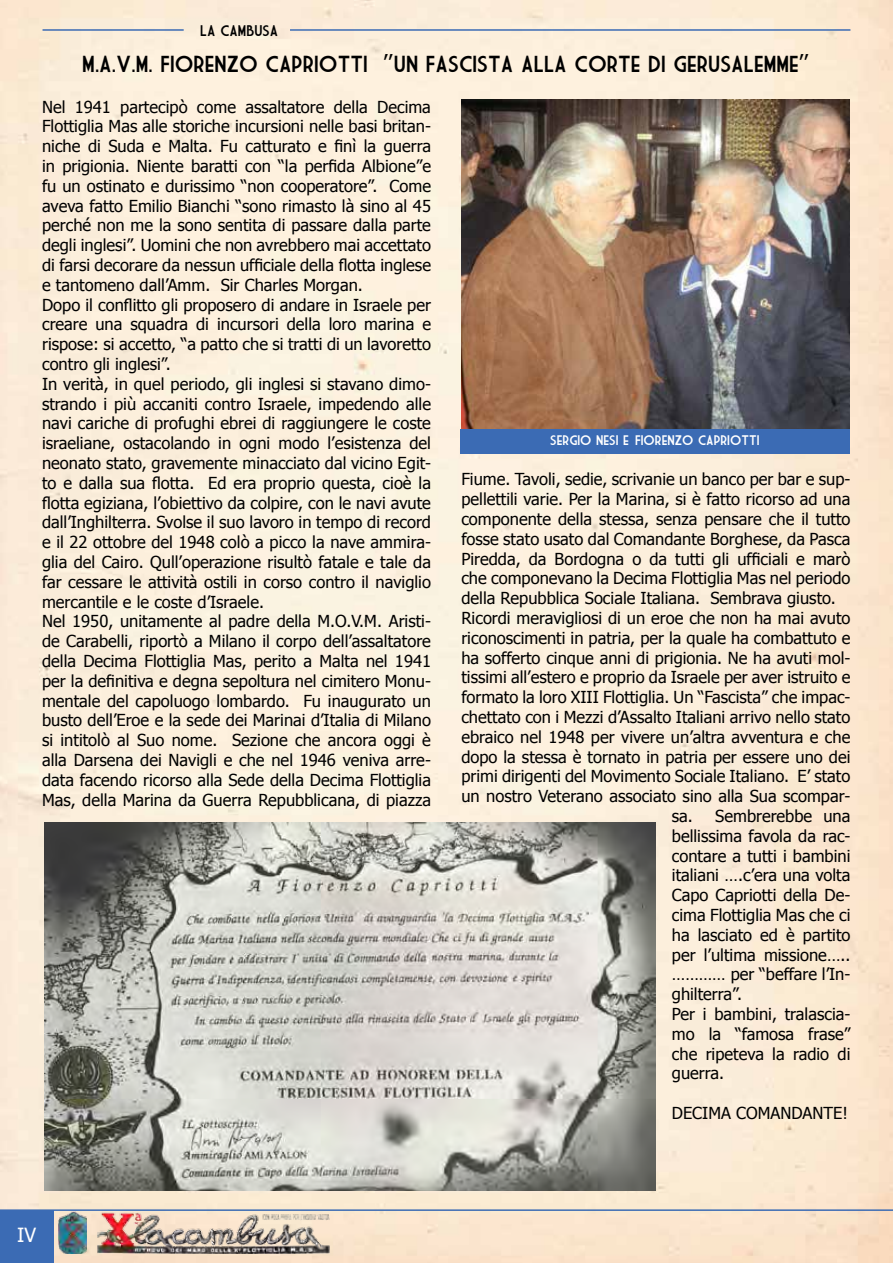
<style>
.page{position:relative;width:893px;height:1263px;background:#fff}
.page>*{position:absolute;margin:0;border:0;box-sizing:border-box;transform-origin:0 0}
.t1{font:22.5px "Market Deco";color:#000}
.t2{font:19.5px "Tahoma";color:#fff}
.t3{font:16.5px/19.8px "Tahoma";color:#000}
.t4{font:15px "Market Deco";color:#000}
.t5{font:13.5px "Market Deco";color:#fff}
</style>
<div class="page">
<img style="left:0;top:0;width:893px;height:1263px">
<hr style="left:0;top:1209px;width:893px;height:2px;background:#3b6bb4">
<img style="left:96px;top:1211px;width:236px;height:42px">
<img style="left:58px;top:1211px;width:29px;height:43px">
<div style="left:0;top:1211px;width:53px;height:52px;background:#3b6bb4"></div>
<hr style="left:290px;top:29px;width:560px;height:2px;background:#3b6bb4">
<hr style="left:43px;top:29px;width:141px;height:2px;background:#3b6bb4">
<img style="left:461px;top:100px;width:388px;height:329px">
<div style="left:460px;top:429px;width:389px;height:24px;background:#3b6bb4"></div>
<img style="left:45px;top:822px;width:611px;height:369px">
<p class="t4" style="left:200px;top:24px;width:80px">LA CAMBUSA</p>
<h1 class="t1" style="left:82px;top:54px;width:729px">M.A.V.M. FIORENZO CAPRIOTTI “UN FASCISTA ALLA CORTE DI GERUSALEMME”</h1>
<p class="t3" style="left:42px;top:96px;width:390px">Nel 1941 partecipò come assaltatore della Decima Flottiglia Mas alle storiche incursioni nelle basi britan&shy;niche di Suda e Malta. Fu catturato e finì la guerra in prigionia. Niente baratti con “la perfida Albione”e fu un ostinato e durissimo “non cooperatore”. Come aveva fatto Emilio Bianchi “sono rimasto là sino al 45 perché non me la sono sentita di passare dalla parte degli inglesi”. Uomini che non avrebbero mai accettato di farsi decorare da nessun ufficiale della flotta inglese e tantomeno dall’Amm. Sir Charles Morgan.<br>Dopo il conflitto gli proposero di andare in Israele per creare una squadra di incursori della loro marina e rispose: si accetto, “a patto che si tratti di un lavoretto contro gli inglesi”.<br>In verità, in quel periodo, gli inglesi si stavano dimo&shy;strando i più accaniti contro Israele, impedendo alle navi cariche di profughi ebrei di raggiungere le coste israeliane, ostacolando in ogni modo l’esistenza del neonato stato, gravemente minacciato dal vicino Egit&shy;to e dalla sua flotta. Ed era proprio questa, cioè la flotta egiziana, l’obiettivo da colpire, con le navi avute dall’Inghilterra. Svolse il suo lavoro in tempo di record e il 22 ottobre del 1948 colò a picco la nave ammira&shy;glia del Cairo. Qull’operazione risultò fatale e tale da far cessare le attività ostili in corso contro il naviglio mercantile e le coste d’Israele.<br>Nel 1950, unitamente al padre della M.O.V.M. Aristi&shy;de Carabelli, riportò a Milano il corpo dell’assaltatore della Decima Flottiglia Mas, perito a Malta nel 1941 per la definitiva e degna sepoltura nel cimitero Monu&shy;mentale del capoluogo lombardo. Fu inaugurato un busto dell’Eroe e la sede dei Marinai d’Italia di Milano si intitolò al Suo nome. Sezione che ancora oggi è alla Darsena dei Navigli e che nel 1946 veniva arre&shy;data facendo ricorso alla Sede della Decima Flottiglia Mas, della Marina da Guerra Repubblicana, di piazza</p>
<p class="t5" style="left:550px;top:434px;width:211px">SERGIO NESI E FIFIORENZO CAPRIOTTI</p>
<p class="t3" style="left:461px;top:469px;width:391px">Fiume. Tavoli, sedie, scrivanie un banco per bar e sup-</p>
<p class="t3" style="left:461px;top:488px;width:391px">pellettili varie. Per la Marina, si è fatto ricorso ad una</p>
<p class="t3" style="left:461px;top:508px;width:391px">componente della stessa, senza pensare che il tutto</p>
<p class="t3" style="left:461px;top:528px;width:391px">fosse stato usato dal Comandante Borghese, da Pasca</p>
<p class="t3" style="left:461px;top:548px;width:391px">Piredda, da Bordogna o da tutti gli ufficiali e marò</p>
<p class="t3" style="left:461px;top:568px;width:391px">che componevano la Decima Flottiglia Mas nel periodo</p>
<p class="t3" style="left:461px;top:587px;width:376px">della Repubblica Sociale Italiana. Sembrava giusto.</p>
<p class="t3" style="left:461px;top:607px;width:391px">Ricordi meravigliosi di un eroe che non ha mai avuto</p>
<p class="t3" style="left:461px;top:627px;width:391px">riconoscimenti in patria, per la quale ha combattuto e</p>
<p class="t3" style="left:461px;top:647px;width:391px">ha sofferto cinque anni di prigionia. Ne ha avuti mol-</p>
<p class="t3" style="left:461px;top:667px;width:391px">tissimi all’estero e proprio da Israele per aver istruito e</p>
<p class="t3" style="left:461px;top:686px;width:391px">formato la loro XIII Flottiglia. Un “Fascista” che impac-</p>
<p class="t3" style="left:461px;top:706px;width:391px">chettato con i Mezzi d’Assalto Italiani arrivo nello stato</p>
<p class="t3" style="left:461px;top:726px;width:391px">ebraico nel 1948 per vivere un’altra avventura e che</p>
<p class="t3" style="left:461px;top:746px;width:391px">dopo la stessa è tornato in patria per essere uno dei</p>
<p class="t3" style="left:461px;top:766px;width:391px">primi dirigenti del Movimento Sociale Italiano. E’ stato</p>
<p class="t3" style="left:461px;top:785px;width:391px">un nostro Veterano associato sino alla Sua scompar-</p>
<p class="t3" style="left:672px;top:805px;width:180px">sa. Sembrerebbe una</p>
<p class="t3" style="left:672px;top:825px;width:180px">bellissima favola da rac-</p>
<p class="t3" style="left:672px;top:845px;width:180px">contare a tutti i bambini</p>
<p class="t3" style="left:672px;top:865px;width:180px">italiani ….c’era una volta</p>
<p class="t3" style="left:672px;top:884px;width:180px">Capo Capriotti della De-</p>
<p class="t3" style="left:672px;top:904px;width:180px">cima Flottiglia Mas che ci</p>
<p class="t3" style="left:672px;top:924px;width:180px">ha lasciato ed è partito</p>
<p class="t3" style="left:672px;top:944px;width:180px">per l’ultima missione…..</p>
<p class="t3" style="left:672px;top:964px;width:180px">………… per “beffare l’In-</p>
<p class="t3" style="left:672px;top:983px;width:72px">ghilterra”.</p>
<p class="t3" style="left:672px;top:1003px;width:180px">Per i bambini, tralascia-</p>
<p class="t3" style="left:672px;top:1023px;width:180px">mo la “famosa frase”</p>
<p class="t3" style="left:672px;top:1043px;width:180px">che ripeteva la radio di</p>
<p class="t3" style="left:672px;top:1063px;width:54px">guerra.</p>
<p class="t3" style="left:672px;top:1102px;width:177px">DECIMA COMANDANTE!</p>
<p class="t2" style="left:17px;top:1222px;width:20px">IV</p>
</div>
